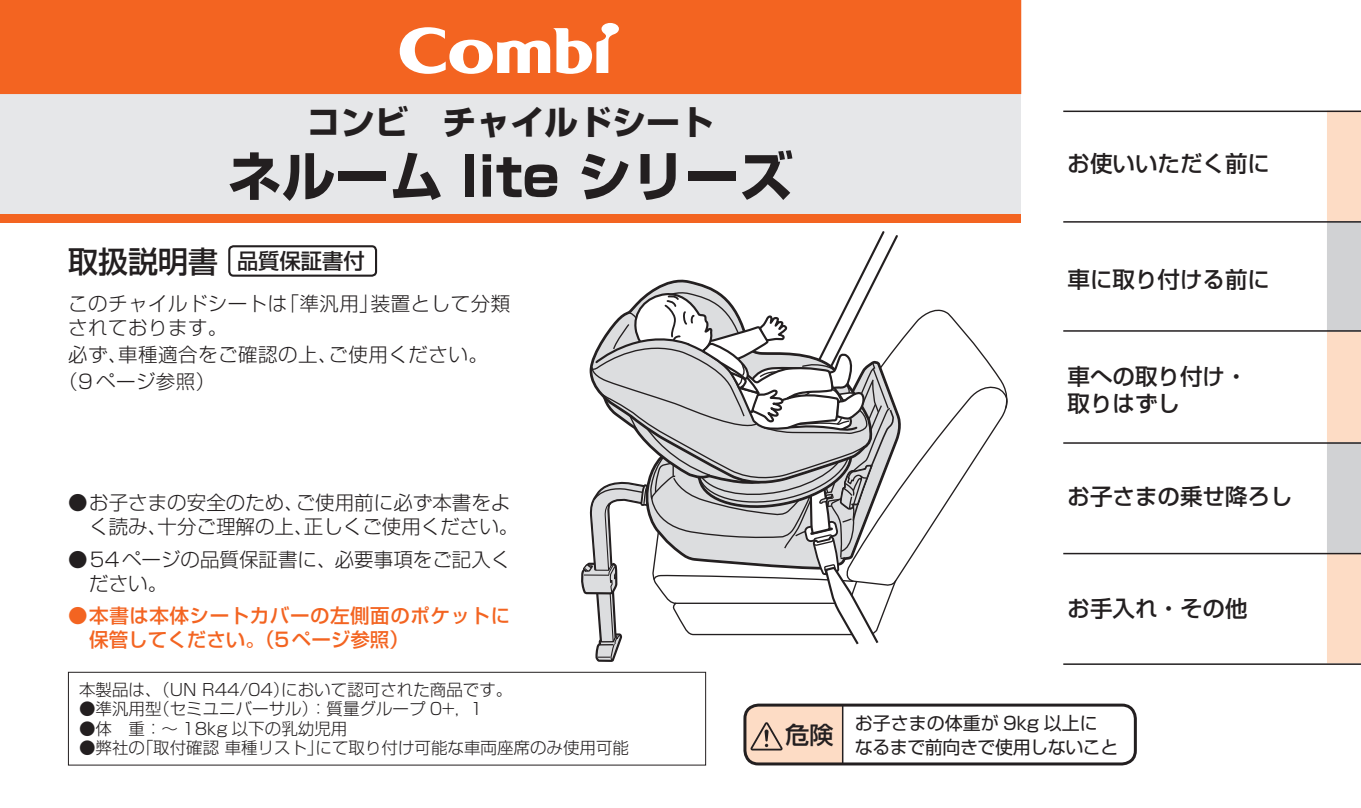
<style>
.page{position:relative;width:1361px;height:808px;background:#fff}
.page>*{position:absolute;margin:0;border:0;box-sizing:border-box;transform-origin:0 0}
.t1{font:700 54px "Shin Go Pro";color:#231f20}
.t2{font:700 33.9px "Shin Go Pro";color:#231f20}
.t3{font:500 30px "Shin Go Pro";color:#231f20}
.t4{font:500 24px "Shin Go Pro";color:#231f20}
.t5{font:500 22.5px/27px "Shin Go Pro";color:#231f20}
.t6{font:500 21.3px "Shin Go Pro";color:#231f20}
.t7{font:300 19.5px/24px "Shin Go Pro";color:#231f20}
.t8{font:300 19.5px/24px "Shin Go Pro";letter-spacing:.025em;color:#231f20}
.t9{font:500 19.5px/24px "Shin Go Pro";letter-spacing:.03em;color:#f36421}
.t10{font:18px/24px "Shin Go Pro";letter-spacing:-.025em;color:#231f20}
.t11{font:300 16.5px "Shin Go Pro";color:#231f20}
</style>
<div class="page">
<div style="left:745px;top:705px;width:97px;height:59px;background:#fddcc5"></div>
<div style="left:745px;top:705px;width:98px;height:59px;border:2px solid #231f20"></div>
<div style="left:743px;top:703px;width:394px;height:62px;border:3px solid #231f20;border-radius:14px"></div>
<div style="left:0;top:0;width:1020px;height:217px;background:#e6e7e9"></div>
<div style="left:0;top:0;width:1020px;height:94px;background:#f36421"></div>
<svg style="left:400px;top:23px;width:219px;height:51px;background:#f7a47d"></svg>
<svg style="left:750px;top:722px;width:32px;height:28px"></svg>
<div style="left:0;top:215px;width:1020px;height:8px;background:#f36421"></div>
<div style="left:68px;top:672px;width:638px;height:93px;border:1px solid #231f20"></div>
<div style="left:228px;top:245px;width:149px;height:32px;border:2px solid #231f20;border-radius:4px"></div>
<svg style="left:581px;top:231px;width:426px;height:431px"></svg>
<hr style="left:1063px;top:111px;width:298px;height:1px;background:#231f20">
<hr style="left:1063px;top:221px;width:298px;height:2px;background:#231f20">
<hr style="left:1063px;top:330px;width:298px;height:2px;background:#231f20">
<svg style="left:1327px;top:112px;width:34px;height:551px;background:#ead6c9"></svg>
<hr style="left:1063px;top:442px;width:298px;height:2px;background:#231f20">
<hr style="left:1063px;top:663px;width:298px;height:2px;background:#231f20">
<hr style="left:1063px;top:553px;width:298px;height:1px;background:#231f20">
<h2 class="t2" style="left:307px;top:95px;width:408px">コンビ　チャイルドシート</h2>
<h1 class="t1" style="left:227px;top:133px;width:567px">ネルーム lite シリーズ</h1>
<h3 class="t3" style="left:68px;top:237px;width:151px">取扱説明書</h3>
<p class="t6" style="left:237px;top:243px;width:129px">品質保証書付</p>
<p class="t8" style="left:68px;top:290px;width:444px">このチャイルドシートは「準汎用」装置として分類されております。</p>
<p class="t8" style="left:58px;top:339px;width:431px;line-height:26.7px;text-indent:10px">必ず、車種適合をご確認の上、ご使用ください。（9ページ参照）</p>
<h3 class="t5" style="left:1067px;top:148px;width:204px">お使いいただく前に</h3>
<h3 class="t5" style="left:1067px;top:263px;width:204px">車に取り付ける前に</h3>
<h3 class="t5" style="left:1067px;top:360px;width:181px">車への取り付け・取りはずし</h3>
<p class="t7" style="left:89px;top:489px;width:431px;text-indent:-21px">● お子さまの安全のため、ご使用前に必ず本書をよく読み、十分ご理解の上、正しくご使用ください。</p>
<p class="t7" style="left:89px;top:545px;width:422px;text-indent:-21px">●54ページの品質保証書に、必要事項をご記入ください。</p>
<p class="t9" style="left:89px;top:602px;width:422px;text-indent:-21px">● 本書は本体シートカバーの左側面のポケットに保管してください。（5ページ参照）</p>
<p class="t11" style="left:79px;top:676px;width:435px">本製品は、（UN R44/04）において認可された商品です。</p>
<p class="t11" style="left:79px;top:695px;width:405px">●準汎用型（セミユニバーサル）：質量グループ 0+, 1</p>
<p class="t11" style="left:79px;top:715px;width:270px">●体　重：～ 18kg 以下の乳幼児用</p>
<p class="t11" style="left:79px;top:734px;width:551px">●弊社の「取付確認車種リスト」にて取り付け可能な車両座席のみ使用可能</p>
<h3 class="t5" style="left:1067px;top:480px;width:226px">お子さまの乗せ降ろし</h3>
<h3 class="t5" style="left:1067px;top:592px;width:181px">お手入れ・その他</h3>
<h3 class="t4" style="left:785px;top:715px;width:49px">危険</h3>
<p class="t10" style="left:855px;top:708px;width:265px">お子さまの体重が 9kg 以上になるまで前向きで使用しないこと</p>
</div>
